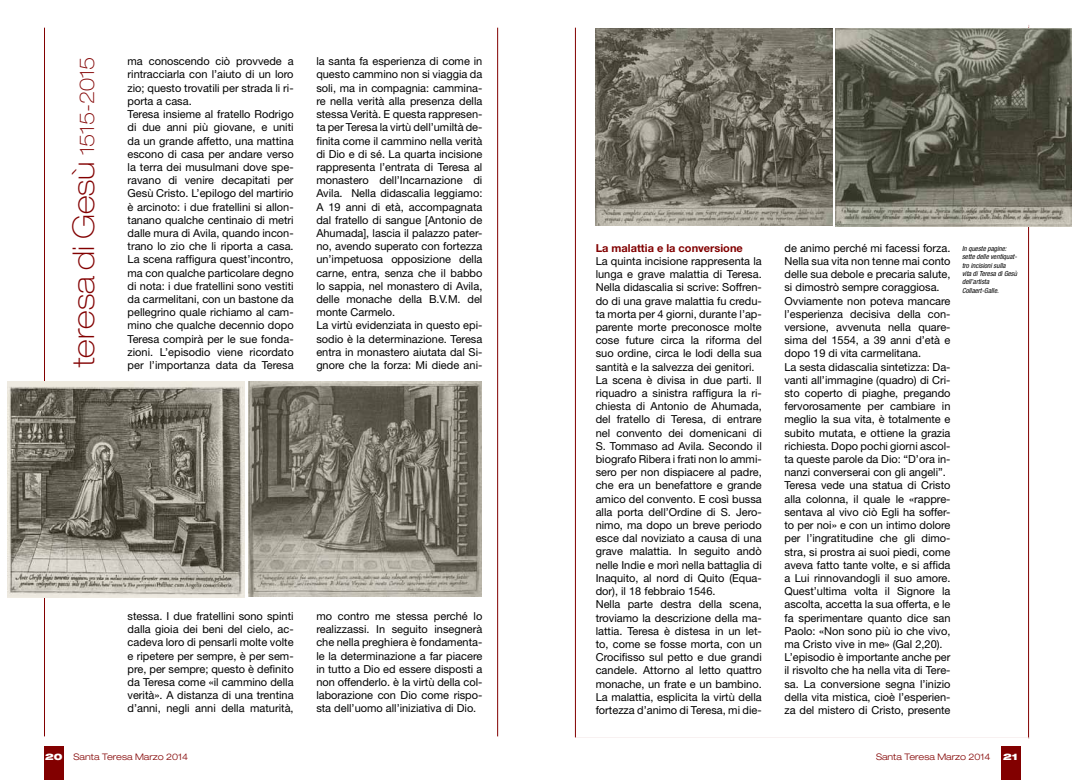
<style>
.page{position:relative;width:1078px;height:780px;background:#fff}
.page>*{position:absolute;margin:0;border:0;box-sizing:border-box;transform-origin:0 0}
.t1{font:100 expanded 30px "Helvetica Neue";color:#820000}
.t2{font:11px/13.2px "Helvetica Neue";color:#000}
.t3{font:700 11px "Helvetica Neue";color:#820000}
.t4{font:300 expanded 9px "Helvetica Neue";color:#820000}
.t5{font:900 expanded 9px "Helvetica Neue";color:#fff}
.t6{font:italic condensed 7px/8.4px "Helvetica Neue";color:#000}
.s1{font-size:20px}
.s2{font-weight:900;color:#fff}
</style>
<div class="page">
<div style="left:1001px;top:746px;width:19px;height:34px;background:#820000"></div>
<div style="left:44px;top:746px;width:20px;height:34px;background:#820000"></div>
<div style="left:44px;top:25px;width:454px;height:713px;background:#fff;border:1px solid #820000"></div>
<div style="left:575px;top:25px;width:453px;height:713px;background:#fff;border:1px solid #820000"></div>
<hr style="left:43px;top:736px;width:456px;height:4px;background:#fff">
<hr style="left:573px;top:24px;width:455px;height:4px;background:#fff">
<svg style="left:575px;top:737px;width:453px;height:1px"></svg>
<img style="left:8px;top:381px;width:236px;height:216px">
<img style="left:248px;top:382px;width:233px;height:214px">
<img style="left:595px;top:28px;width:237px;height:197px">
<img style="left:835px;top:28px;width:235px;height:199px">
<div style="left:35px;top:23px;width:474px;height:5px;background:#fff"></div>
<h1 class="t1" style="left:66px;top:367px;width:312px;rotate:-90deg">teresa di Gesù <span class="s1">1515-2015</span></h1>
<p class="t2" style="left:127px;top:55px;width:167px">ma conoscendo ciò provvede a rintracciarla con l’aiuto di un loro zio; questo trovatili per strada li ri&shy;porta a casa.<br>Teresa insieme al fratello Rodrigo di due anni più giovane, e uniti da un grande affetto, una mattina escono di casa per andare verso la terra dei musulmani dove spe&shy;ravano di venire decapitati per<br>Gesù Cristo. L’epilogo del martirio è arcinoto: i due fratellini si allon&shy;tanano qualche centinaio di metri dalle mura di Avila, quando incon&shy;trano lo zio che li riporta a casa.<br>La scena raffigura quest’incontro, ma con qualche particolare degno di nota: i due fratellini sono vestiti da carmelitani, con un bastone da pellegrino quale richiamo al cam&shy;mino che qualche decennio dopo<br>Teresa compirà per le sue fonda&shy;zioni. L’episodio viene ricordato per l’importanza data da Teresa</p>
<p class="t2" style="left:316px;top:55px;width:167px">la santa fa esperienza di come in questo cammino non si viaggia da soli, ma in compagnia: cammina&shy;re nella verità alla presenza della stessa Verità. E questa rappresen&shy;ta per Teresa la virtù dell’umiltà de&shy;finita come il cammino nella verità di Dio e di sé. La quarta incisione rappresenta l’entrata di Teresa al monastero dell’Incarnazione di<br>Avila. Nella didascalia leggiamo:<br>A 19 anni di età, accompagnata dal fratello di sangue [Antonio de<br>Ahumada], lascia il palazzo pater&shy;no, avendo superato con fortezza un’impetuosa opposizione della carne, entra, senza che il babbo lo sappia, nel monastero di Avila, delle monache della B.V.M. del monte Carmelo.<br>La virtù evidenziata in questo epi&shy;sodio è la determinazione. Teresa entra in monastero aiutata dal Si&shy;gnore che la forza: Mi diede ani-</p>
<p class="t2" style="left:127px;top:609px;width:167px;text-align:justify">stessa. I due fratellini sono spinti dalla gioia dei beni del cielo, ac&shy;cadeva loro di pensarli molte volte e ripetere per sempre, è per sem&shy;pre, per sempre; questo è definito da Teresa come «il cammino della verità». A distanza di una trentina d’anni, negli anni della maturità,</p>
<p class="t2" style="left:316px;top:609px;width:167px;text-align:justify">mo contro me stessa perché lo realizzassi. In seguito insegnerà che nella preghiera è fondamenta&shy;le la determinazione a far piacere in tutto a Dio ed essere disposti a non offenderlo. è la virtù della col&shy;laborazione con Dio come rispo&shy;sta dell’uomo all’iniziativa di Dio.</p>
<p class="t3" style="left:595px;top:241px;width:149px">La malattia e la conversione</p>
<p class="t2" style="left:595px;top:254px;width:167px">La quinta incisione rappresenta la lunga e grave malattia di Teresa.<br>Nella didascalia si scrive: Soffren&shy;do di una grave malattia fu credu&shy;ta morta per 4 giorni, durante l’ap&shy;parente morte preconosce molte cose future circa la riforma del suo ordine, circa le lodi della sua santità e la salvezza dei genitori.<br>La scena è divisa in due parti. Il riquadro a sinistra raffigura la ri&shy;chiesta di Antonio de Ahumada, del fratello di Teresa, di entrare nel convento dei domenicani di S. Tommaso ad Avila. Secondo il biografo Ribera i frati non lo ammi&shy;sero per non dispiacere al padre, che era un benefattore e grande amico del convento. E così bussa alla porta dell’Ordine di S. Jero&shy;nimo, ma dopo un breve periodo esce dal noviziato a causa di una grave malattia. In seguito andò nelle Indie e morì nella battaglia di Inaquito, al nord di Quito (Equa&shy;dor), il 18 febbraio 1546.<br>Nella parte destra della scena, troviamo la descrizione della ma&shy;lattia. Teresa è distesa in un let&shy;to, come se fosse morta, con un Crocifisso sul petto e due grandi candele. Attorno al letto quattro monache, un frate e un bambino.<br>La malattia, esplicita la virtù della fortezza d’animo di Teresa, mi die-</p>
<p class="t2" style="left:784px;top:241px;width:167px">de animo perché mi facessi forza.<br>Nella sua vita non tenne mai conto delle sua debole e precaria salute, si dimostrò sempre coraggiosa.<br>Ovviamente non poteva mancare l’esperienza decisiva della con&shy;versione, avvenuta nella quare&shy;sima del 1554, a 39 anni d’età e dopo 19 di vita carmelitana.<br>La sesta didascalia sintetizza: Da&shy;vanti all’immagine (quadro) di Cri&shy;sto coperto di piaghe, pregando fervorosamente per cambiare in meglio la sua vita, è totalmente e subito mutata, e ottiene la grazia richiesta. Dopo pochi giorni ascol&shy;ta queste parole da Dio: “D’ora in&shy;nanzi converserai con gli angeli”.<br>Teresa vede una statua di Cristo alla colonna, il quale le «rappre&shy;sentava al vivo ciò Egli ha soffer&shy;to per noi» e con un intimo dolore per l’ingratitudine che gli dimo&shy;stra, si prostra ai suoi piedi, come aveva fatto tante volte, e si affida a Lui rinnovandogli il suo amore.<br>Quest’ultima volta il Signore la ascolta, accetta la sua offerta, e le fa sperimentare quanto dice san Paolo: «Non sono più io che vivo, ma Cristo vive in me» (Gal 2,20).<br>L’episodio è importante anche per il risvolto che ha nella vita di Tere&shy;sa. La conversione segna l’inizio della vita mistica, cioè l’esperien&shy;za del mistero di Cristo, presente</p>
<p class="t6" style="left:961px;top:244px;width:56px">In queste pagine: sette delle ventiquat&shy;tro incisioni sulla<br>vita di Teresa di Gesù dell’artista<br>Collaert-Galle.</p>
<p class="t4" style="left:45px;top:751px;width:144px"><span class="s2">20</span> Santa Teresa Marzo 2014</p>
<p class="t4" style="left:875px;top:751px;width:116px">Santa Teresa Marzo 2014</p>
<p class="t5" style="left:1002px;top:751px;width:16px">21</p>
</div>
